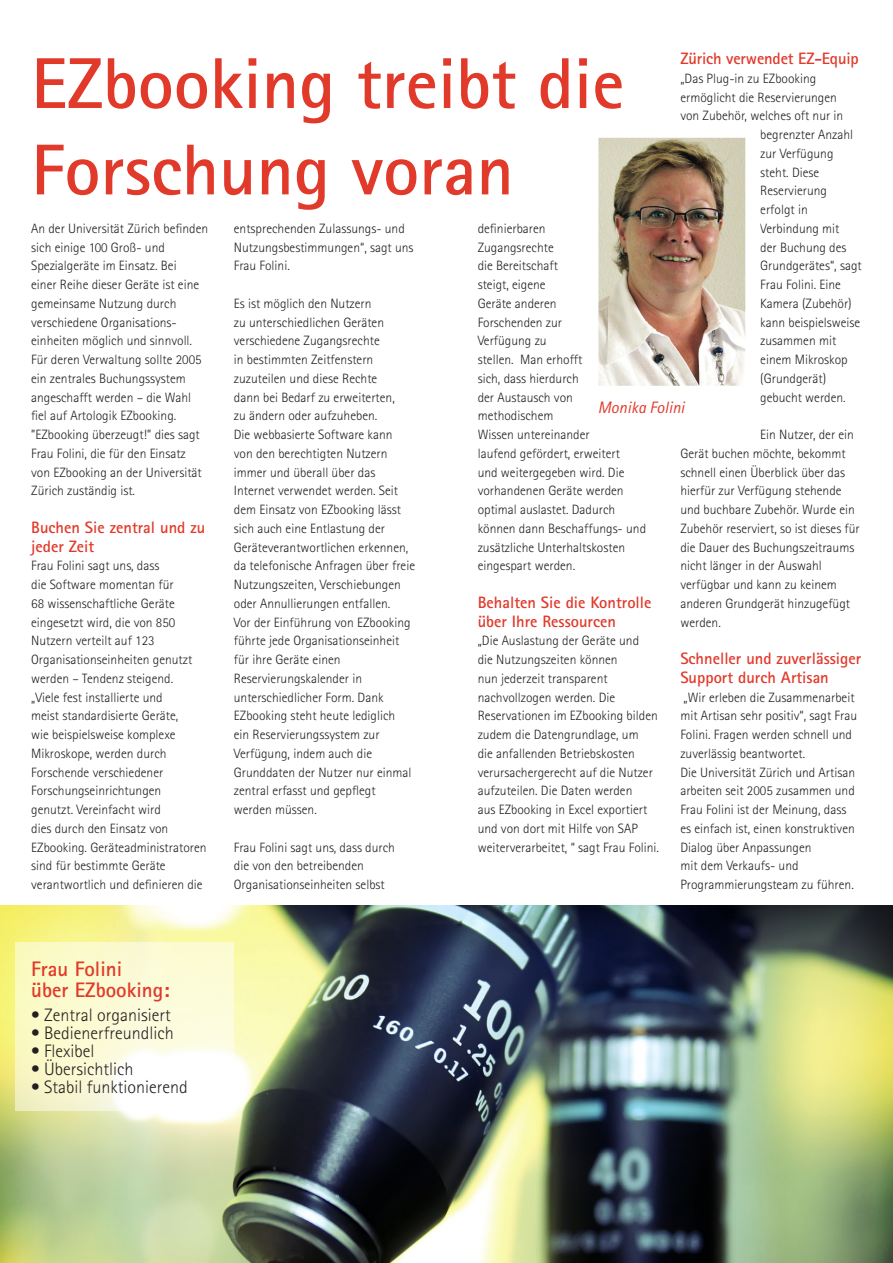
<style>
.page{position:relative;width:893px;height:1263px;background:#fff}
.page>*{position:absolute;margin:0;border:0;box-sizing:border-box;transform-origin:0 0}
.Rubrik_1{font:700 72px/86.4px "Rotis Sans Serif";color:#e1392a}
.Artikeltext{font:700 21px/21px "Rotis Sans Serif";color:#e1392a}
.Artikeltext-2{font:300 18px "Rotis Sans Serif";color:#231f20}
.Artikeltext-3{font:700 16.5px/18.8px "Rotis Sans Serif";color:#e1392a}
.Rubrik_i_text{font:700 16.5px/18.8px "Rotis Sans Serif";color:#e1392a}
.Artikeltext-4{font:italic 16.5px "Rotis Sans Serif";color:#e1392a}
.Artikeltext-5{font:300 13.5px/18.8px "Rotis Sans Serif";color:#231f20}
</style>
<div class="page">
<img style="left:0;top:906px;width:893px;height:357px">
<svg style="left:16px;top:943px;width:218px;height:168px;fill:#fbfbd6"></svg>
<img style="left:599px;top:139px;width:145px;height:246px">
<p class="Artikeltext-3" style="left:680px;top:49px;width:180px">Zürich verwendet EZ-Equip</p>
<p class="Artikeltext-5" style="left:680px;top:69px;width:137px">„Das Plug-in zu EZbooking</p>
<p class="Artikeltext-5" style="left:680px;top:88px;width:158px">ermöglicht die Reservierungen</p>
<p class="Artikeltext-5" style="left:680px;top:106px;width:164px">von Zubehör, welches oft nur in</p>
<p class="Artikeltext-5" style="left:760px;top:125px;width:95px">begrenzter Anzahl</p>
<p class="Artikeltext-5" style="left:760px;top:144px;width:75px">zur Verfügung</p>
<p class="Artikeltext-5" style="left:760px;top:163px;width:60px">steht. Diese</p>
<p class="Artikeltext-5" style="left:760px;top:181px;width:68px">Reservierung</p>
<p class="Artikeltext-5" style="left:760px;top:200px;width:49px">erfolgt in</p>
<p class="Artikeltext-5" style="left:760px;top:219px;width:81px">Verbindung mit</p>
<p class="Artikeltext-5" style="left:760px;top:238px;width:88px">der Buchung des</p>
<p class="Artikeltext-5" style="left:760px;top:256px;width:103px">Grundgerätes“, sagt</p>
<p class="Artikeltext-5" style="left:760px;top:275px;width:82px">Frau Folini. Eine</p>
<p class="Artikeltext-5" style="left:760px;top:294px;width:93px">Kamera (Zubehör)</p>
<p class="Artikeltext-5" style="left:760px;top:313px;width:101px">kann beispielsweise</p>
<p class="Artikeltext-5" style="left:760px;top:331px;width:78px">zusammen mit</p>
<p class="Artikeltext-5" style="left:760px;top:350px;width:89px">einem Mikroskop</p>
<p class="Artikeltext-5" style="left:760px;top:369px;width:67px">(Grundgerät)</p>
<p class="Artikeltext-5" style="left:760px;top:388px;width:87px">gebucht werden.</p>
<p class="Artikeltext-5" style="left:680px;top:425px;width:181px;text-indent:80px">Ein Nutzer, der ein<br>Gerät buchen möchte, bekommt schnell einen Überblick über das hierfür zur Verfügung stehende und buchbare Zubehör. Wurde ein<br>Zubehör reserviert, so ist dieses für die Dauer des Buchungszeitraums nicht länger in der Auswahl verfügbar und kann zu keinem anderen Grundgerät hinzugefügt werden.</p>
<p class="Artikeltext-3" style="left:680px;top:649px;width:182px">Schneller und zuverlässiger<br>Support durch Artisan</p>
<p class="Artikeltext-5" style="left:680px;top:688px;width:178px">„Wir erleben die Zusammenarbeit mit Artisan sehr positiv“, sagt Frau<br>Folini. Fragen werden schnell und zuverlässig beantwortet.</p>
<p class="Artikeltext-5" style="left:680px;top:763px;width:176px">Die Universität Zürich und Artisan arbeiten seit 2005 zusammen und<br>Frau Folini ist der Meinung, dass es einfach ist, einen konstruktiven<br>Dialog über Anpassungen<br>mit dem Verkaufs- und<br>Programmierungsteam zu führen.</p>
<p class="Rubrik_1" style="left:31px;top:39px;width:595px">EZbooking treibt die<br>Forschung voran</p>
<p class="Artikeltext-5" style="left:478px;top:219px;width:170px">definierbaren<br>Zugangsrechte<br>die Bereitschaft<br>steigt, eigene<br>Geräte anderen<br>Forschenden zur<br>Verfügung zu<br>stellen. Man erhofft<br>sich, dass hierdurch<br>der Austausch von methodischem<br>Wissen untereinander<br>laufend gefördert, erweitert<br>und weitergegeben wird. Die vorhandenen Geräte werden optimal auslastet. Dadurch können dann Beschaffungs- und zusätzliche Unterhaltskosten eingespart werden.</p>
<p class="Artikeltext-3" style="left:478px;top:593px;width:175px">Behalten Sie die Kontrolle über Ihre Ressourcen</p>
<p class="Artikeltext-5" style="left:478px;top:631px;width:183px">„Die Auslastung der Geräte und<br>die Nutzungszeiten können<br>nun jederzeit transparent nachvollzogen werden. Die<br>Reservationen im EZbooking bilden zudem die Datengrundlage, um<br>die anfallenden Betriebskosten verursachergerecht auf die Nutzer aufzuteilen. Die Daten werden<br>aus EZbooking in Excel exportiert und von dort mit Hilfe von SAP weiterverarbeitet, “ sagt Frau Folini.</p>
<p class="Artikeltext-5" style="left:31px;top:219px;width:178px">An der Universität Zürich befinden sich einige 100 Groß- und<br>Spezialgeräte im Einsatz. Bei<br>einer Reihe dieser Geräte ist eine gemeinsame Nutzung durch verschiedene Organisations&shy;einheiten möglich und sinnvoll.<br>Für deren Verwaltung sollte 2005 ein zentrales Buchungssystem angeschafft werden – die Wahl fiel auf Artologik EZbooking. ”EZbooking überzeugt!” dies sagt<br>Frau Folini, die für den Einsatz von EZbooking an der Universität<br>Zürich zuständig ist.</p>
<p class="Rubrik_i_text" style="left:31px;top:518px;width:176px">Buchen Sie zentral und zu jeder Zeit</p>
<p class="Artikeltext-5" style="left:31px;top:556px;width:163px">Frau Folini sagt uns, dass<br>die Software momentan für<br>68 wissenschaftliche Geräte eingesetzt wird, die von 850<br>Nutzern verteilt auf 123<br>Organisationseinheiten genutzt werden – Tendenz steigend.</p>
<p class="Artikeltext-5" style="left:31px;top:688px;width:177px">„Viele fest installierte und<br>meist standardisierte Geräte,<br>wie beispielsweise komplexe<br>Mikroskope, werden durch<br>Forschende verschiedener<br>Forschungseinrichtungen genutzt. Vereinfacht wird<br>dies durch den Einsatz von<br>EZbooking. Geräteadministratoren sind für bestimmte Geräte verantwortlich und definieren die</p>
<p class="Artikeltext-5" style="left:234px;top:219px;width:181px">entsprechenden Zulassungs- und<br>Nutzungsbestimmungen“, sagt uns<br>Frau Folini.</p>
<p class="Artikeltext-5" style="left:234px;top:294px;width:183px">Es ist möglich den Nutzern<br>zu unterschiedlichen Geräten verschiedene Zugangsrechte<br>in bestimmten Zeitfenstern zuzuteilen und diese Rechte<br>dann bei Bedarf zu erweiterten,<br>zu ändern oder aufzuheben.<br>Die webbasierte Software kann<br>von den berechtigten Nutzern immer und überall über das<br>Internet verwendet werden. Seit dem Einsatz von EZbooking lässt sich auch eine Entlastung der<br>Geräteverantwortlichen erkennen, da telefonische Anfragen über freie<br>Nutzungszeiten, Verschiebungen oder Annullierungen entfallen.<br>Vor der Einführung von EZbooking führte jede Organisationseinheit für ihre Geräte einen<br>Reservierungskalender in unterschiedlicher Form. Dank<br>EZbooking steht heute lediglich<br>ein Reservierungssystem zur<br>Verfügung, indem auch die<br>Grunddaten der Nutzer nur einmal zentral erfasst und gepflegt werden müssen.</p>
<p class="Artikeltext-5" style="left:234px;top:838px;width:163px">Frau Folini sagt uns, dass durch die von den betreibenden<br>Organisationseinheiten selbst</p>
<p class="Artikeltext-4" style="left:598px;top:398px;width:88px">Monika Folini</p>
<p class="Artikeltext" style="left:31px;top:958px;width:140px">Frau Folini<br>über EZbooking:</p>
<p class="Artikeltext-2" style="left:31px;top:1005px;width:141px">• Zentral organisiert</p>
<p class="Artikeltext-2" style="left:31px;top:1023px;width:144px">• Bedienerfreundlich</p>
<p class="Artikeltext-2" style="left:31px;top:1041px;width:65px">• Flexibel</p>
<p class="Artikeltext-2" style="left:31px;top:1059px;width:104px">• Übersichtlich</p>
<p class="Artikeltext-2" style="left:31px;top:1077px;width:158px">• Stabil funktionierend</p>
</div>
